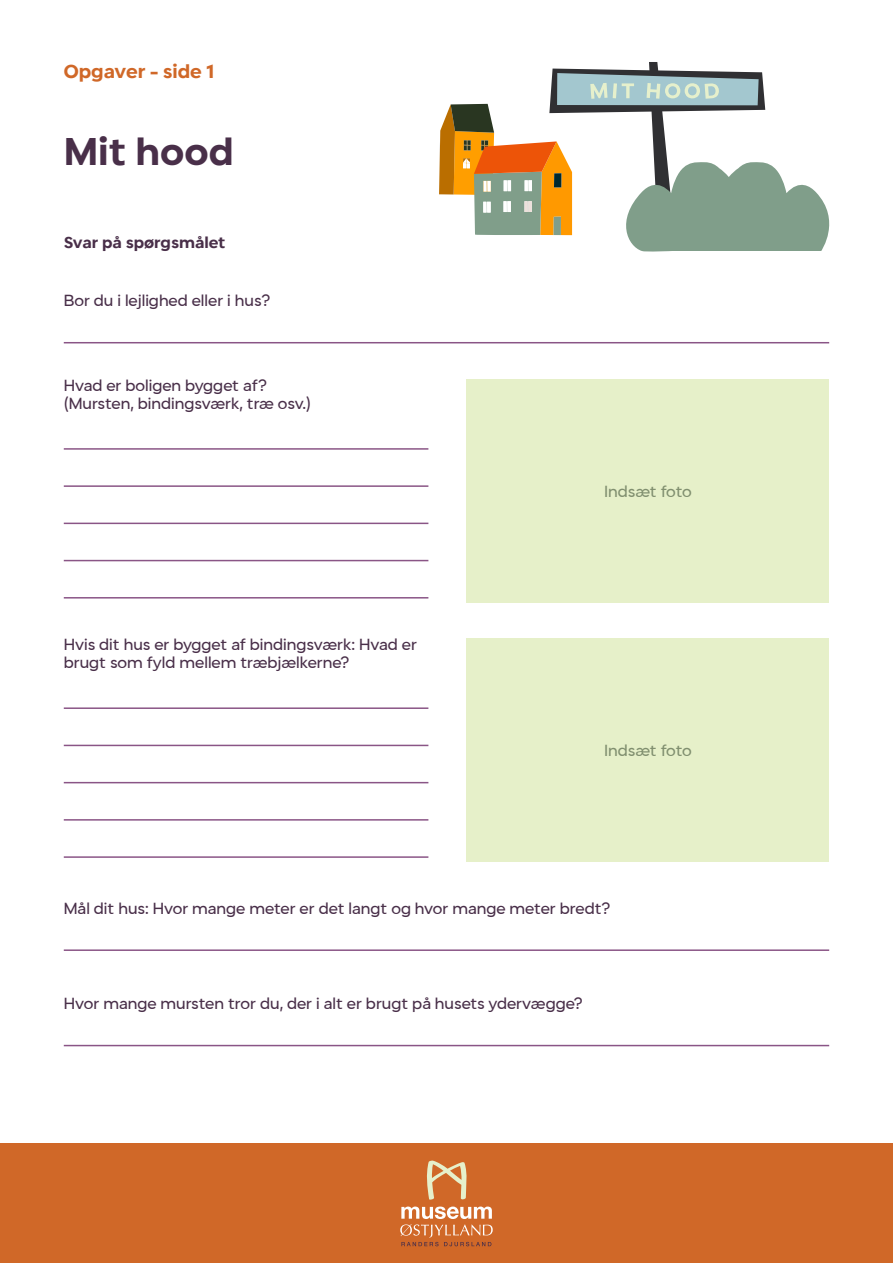
<style>
.page{position:relative;width:893px;height:1263px;background:#fff}
.page>*{position:absolute;margin:0;border:0;box-sizing:border-box;transform-origin:0 0}
.t1{font:600 36px "Shoika";color:#492f49}
.t2{font:600 18px "Shoika";color:#d06828}
.t3{font:15px/18px "Shoika Retina";color:#492f49}
.t4{font:15px "Shoika Retina";letter-spacing:-.01em;color:#808f6f}
.t5{font:600 15px "Shoika";color:#492f49}
</style>
<div class="page">
<hr style="left:64px;top:342px;width:765px;height:1px;background:#8a5586">
<hr style="left:64px;top:949px;width:765px;height:2px;background:#8a5586">
<hr style="left:64px;top:1045px;width:765px;height:1px;background:#8a5586">
<hr style="left:64px;top:448px;width:364px;height:2px;background:#8a5586">
<hr style="left:64px;top:707px;width:364px;height:2px;background:#8a5586">
<hr style="left:64px;top:523px;width:364px;height:1px;background:#8a5586">
<hr style="left:64px;top:782px;width:364px;height:1px;background:#8a5586">
<hr style="left:64px;top:560px;width:364px;height:1px;background:#8a5586">
<hr style="left:64px;top:819px;width:364px;height:2px;background:#8a5586">
<hr style="left:64px;top:485px;width:364px;height:2px;background:#8a5586">
<hr style="left:64px;top:745px;width:364px;height:1px;background:#8a5586">
<hr style="left:64px;top:597px;width:364px;height:1px;background:#8a5586">
<hr style="left:64px;top:856px;width:364px;height:2px;background:#8a5586">
<div style="left:467px;top:379px;width:362px;height:224px;background:#e6f0c9"></div>
<div style="left:467px;top:638px;width:362px;height:224px;background:#e6f0c9"></div>
<svg style="left:439px;top:62px;width:391px;height:190px"></svg>
<div style="left:0;top:1144px;width:893px;height:119px;background:#d06828"></div>
<svg style="left:427px;top:1160px;width:40px;height:40px"></svg>
<svg style="left:400px;top:1206px;width:93px;height:40px"></svg>
<p class="t2" style="left:64px;top:60px;width:152px">Opgaver - side 1</p>
<h1 class="t1" style="left:64px;top:130px;width:172px">Mit hood</h1>
<p class="t5" style="left:64px;top:233px;width:163px">Svar på spørgsmålet</p>
<p class="t3" style="left:64px;top:291px;width:208px">Bor du i lejlighed eller i hus?</p>
<p class="t3" style="left:64px;top:376px;width:249px">Hvad er boligen bygget af? (Mursten, bindingsværk, træ osv.)</p>
<p class="t3" style="left:64px;top:635px;width:355px">Hvis dit hus er bygget af bindingsværk: Hvad er brugt som fyld mellem træbjælkerne?</p>
<p class="t4" style="left:604px;top:482px;width:89px">Indsæt foto</p>
<p class="t4" style="left:604px;top:741px;width:89px">Indsæt foto</p>
<p class="t3" style="left:64px;top:899px;width:548px">Mål dit hus: Hvor mange meter er det langt og hvor mange meter bredt?</p>
<p class="t3" style="left:64px;top:994px;width:520px">Hvor mange mursten tror du, der i alt er brugt på husets ydervægge?</p>
</div>
